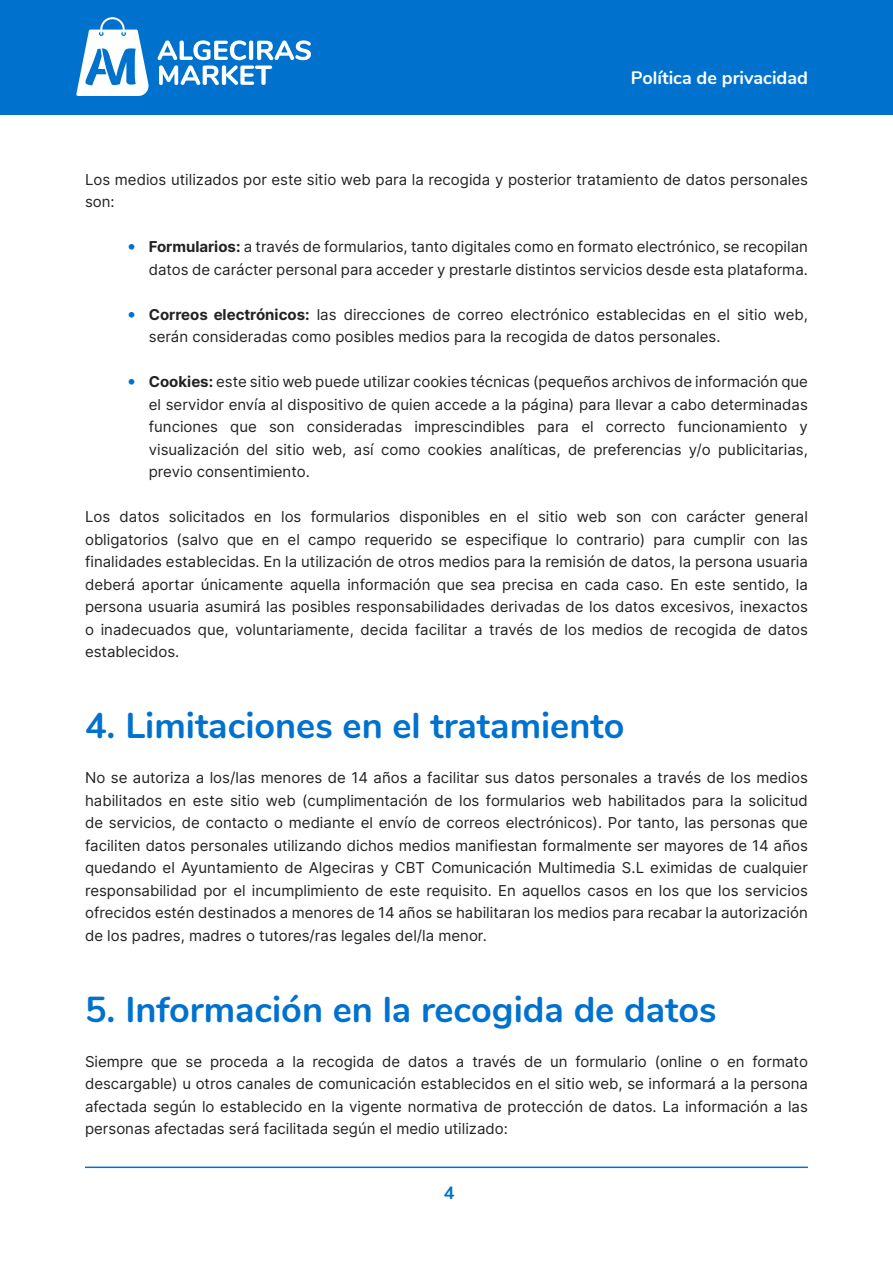
<style>
.page{position:relative;width:893px;height:1263px;background:#fff}
.page>*{position:absolute;margin:0;border:0;box-sizing:border-box;transform-origin:0 0}
.t1{font:700 36px "Nunito";color:#0072ce}
.t2{font:700 18px "Nunito";color:#fff}
.t3{font:700 18px "Nunito";color:#0072ce}
.t4{font:15px/22.5px "Inter";color:#222223;text-align:justify}
.s1{font-weight:700;font-size:18px;color:#0072ce}
.s2{font-weight:700}
</style>
<div class="page">
<div style="left:0;top:0;width:893px;height:115px;background:#0072ce"></div>
<svg style="left:158px;top:40px;width:153px;height:45px"></svg>
<svg style="left:76px;top:17px;width:73px;height:79px"></svg>
<hr style="left:85px;top:1166px;width:723px;height:2px;background:#0072ce">
<p class="t2" style="left:631px;top:65px;width:178px">Política de privacidad</p>
<p class="t4" style="left:85px;top:168px;width:724px">Los medios utilizados por este sitio web para la recogida y posterior tratamiento de datos personales son:</p>
<p class="t4" style="left:128px;top:235px;width:682px;text-align:right"><span class="s1">•</span> <span class="s2">Formularios:</span> a través de formularios, tanto digitales como en formato electrónico, se recopilan datos de carácter personal para acceder y prestarle distintos servicios desde esta plataforma.</p>
<p class="t4" style="left:149px;top:303px;width:661px;text-indent:-21px"><span class="s1">•</span> <span class="s2">Correos electrónicos:</span> las direcciones de correo electrónico establecidas en el sitio web, serán consideradas como posibles medios para la recogida de datos personales.</p>
<p class="t4" style="left:149px;top:370px;width:661px;text-indent:-21px"><span class="s1">•</span> <span class="s2">Cookies:</span> este sitio web puede utilizar cookies técnicas (pequeños archivos de información que el servidor envía al dispositivo de quien accede a la página) para llevar a cabo determinadas funciones que son consideradas imprescindibles para el correcto funcionamiento y visualización del sitio web, así como cookies analíticas, de preferencias y/o publicitarias, previo consentimiento.</p>
<p class="t4" style="left:85px;top:505px;width:724px">Los datos solicitados en los formularios disponibles en el sitio web son con carácter general obligatorios (salvo que en el campo requerido se especifique lo contrario) para cumplir con las finalidades establecidas. En la utilización de otros medios para la remisión de datos, la persona usuaria deberá aportar únicamente aquella información que sea precisa en cada caso. En este sentido, la persona usuaria asumirá las posibles responsabilidades derivadas de los datos excesivos, inexactos o inadecuados que, voluntariamente, decida facilitar a través de los medios de recogida de datos establecidos.</p>
<h1 class="t1" style="left:85px;top:699px;width:541px">4. Limitaciones en el tratamiento</h1>
<p class="t4" style="left:85px;top:766px;width:724px">No se autoriza a los/las menores de 14 años a facilitar sus datos personales a través de los medios habilitados en este sitio web (cumplimentación de los formularios web habilitados para la solicitud de servicios, de contacto o mediante el envío de correos electrónicos). Por tanto, las personas que faciliten datos personales utilizando dichos medios manifiestan formalmente ser mayores de 14 años quedando el Ayuntamiento de Algeciras y CBT Comunicación Multimedia S.L eximidas de cualquier responsabilidad por el incumplimiento de este requisito. En aquellos casos en los que los servicios ofrecidos estén destinados a menores de 14 años se habilitaran los medios para recabar la autorización de los padres, madres o tutores/ras legales del/la menor.</p>
<h1 class="t1" style="left:85px;top:983px;width:633px">5. Información en la recogida de datos</h1>
<p class="t4" style="left:85px;top:1050px;width:724px">Siempre que se proceda a la recogida de datos a través de un formulario (online o en formato descargable) u otros canales de comunicación establecidos en el sitio web, se informará a la persona afectada según lo establecido en la vigente normativa de protección de datos. La información a las personas afectadas será facilitada según el medio utilizado:</p>
<p class="t3" style="left:444px;top:1180px;width:12px">4</p>
</div>
